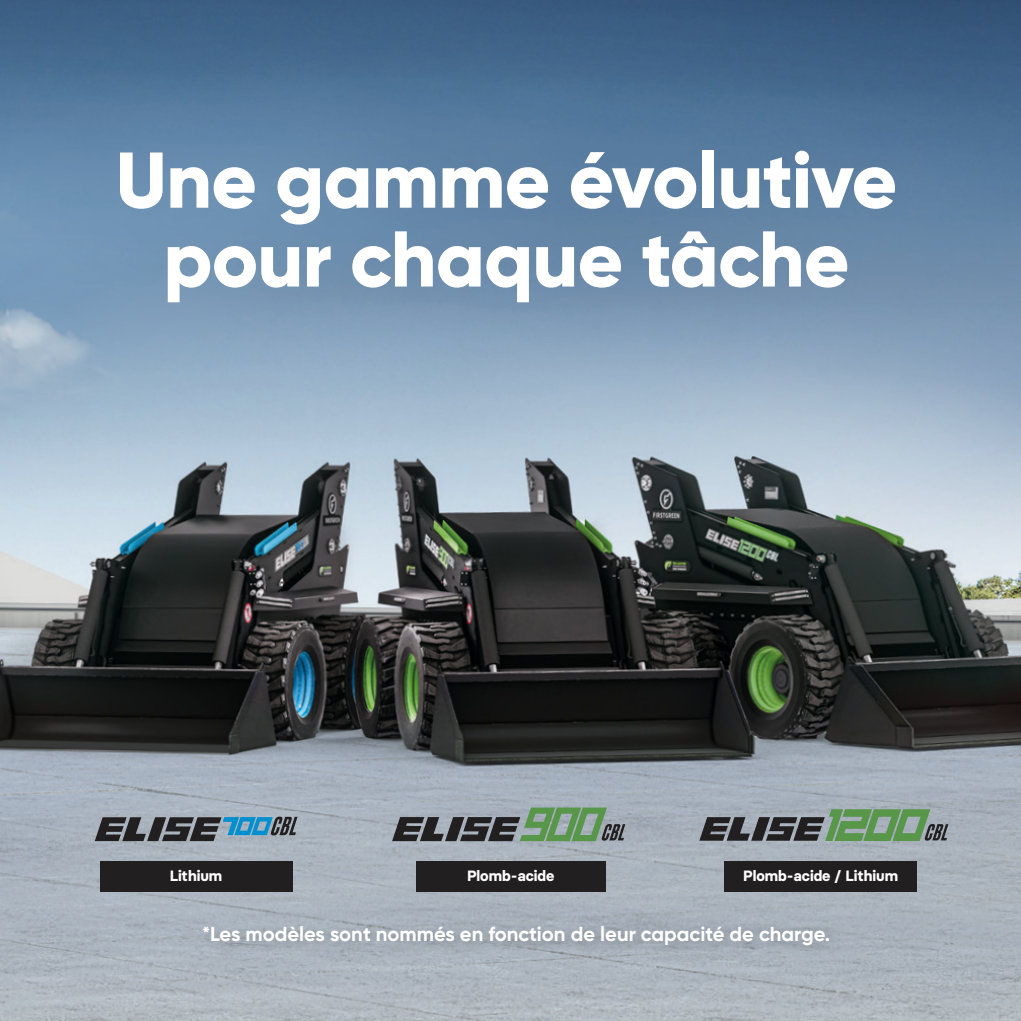
<style>
.page{position:relative;width:1021px;height:1021px;background:#fff}
.page>*{position:absolute;margin:0;border:0;box-sizing:border-box;transform-origin:0 0}
.t1{font:800 78.75px/78.8px "Gilroy";letter-spacing:-.01em;color:#fff;text-align:center}
.t2{font:700 20.25px "Gilroy";color:#fff}
.t3{font:700 14.85px "Basier Circle";color:#fff}
</style>
<div class="page">
<img style="left:0;top:0;width:1020px;height:1020px">
<div style="left:416px;top:861px;width:189px;height:30px;background:#221f20"></div>
<div style="left:723px;top:861px;width:193px;height:30px;background:#221f20"></div>
<div style="left:100px;top:861px;width:192px;height:30px;background:#221f20"></div>
<svg style="left:699px;top:809px;width:249px;height:32px;background:#6a7f6f"></svg>
<svg style="left:392px;top:807px;width:233px;height:34px;background:#6e8074"></svg>
<svg style="left:95px;top:816px;width:202px;height:25px;background:#586a76"></svg>
<div style="left:196px;top:919px;width:648px;height:41px;background:#1d1d1b;opacity:.27"></div>
<p class="t1" style="left:116px;top:140px;width:783px">Une gamme évolutive pour chaque tâche</p>
<p class="t3" style="left:170px;top:867px;width:54px">Lithium</p>
<p class="t3" style="left:467px;top:867px;width:89px">Plomb-acide</p>
<p class="t3" style="left:743px;top:867px;width:156px">Plomb-acide / Lithium</p>
<p class="t2" style="left:202px;top:921px;width:629px">*Les modèles sont nommés en fonction de leur capacité de charge.</p>
</div>
